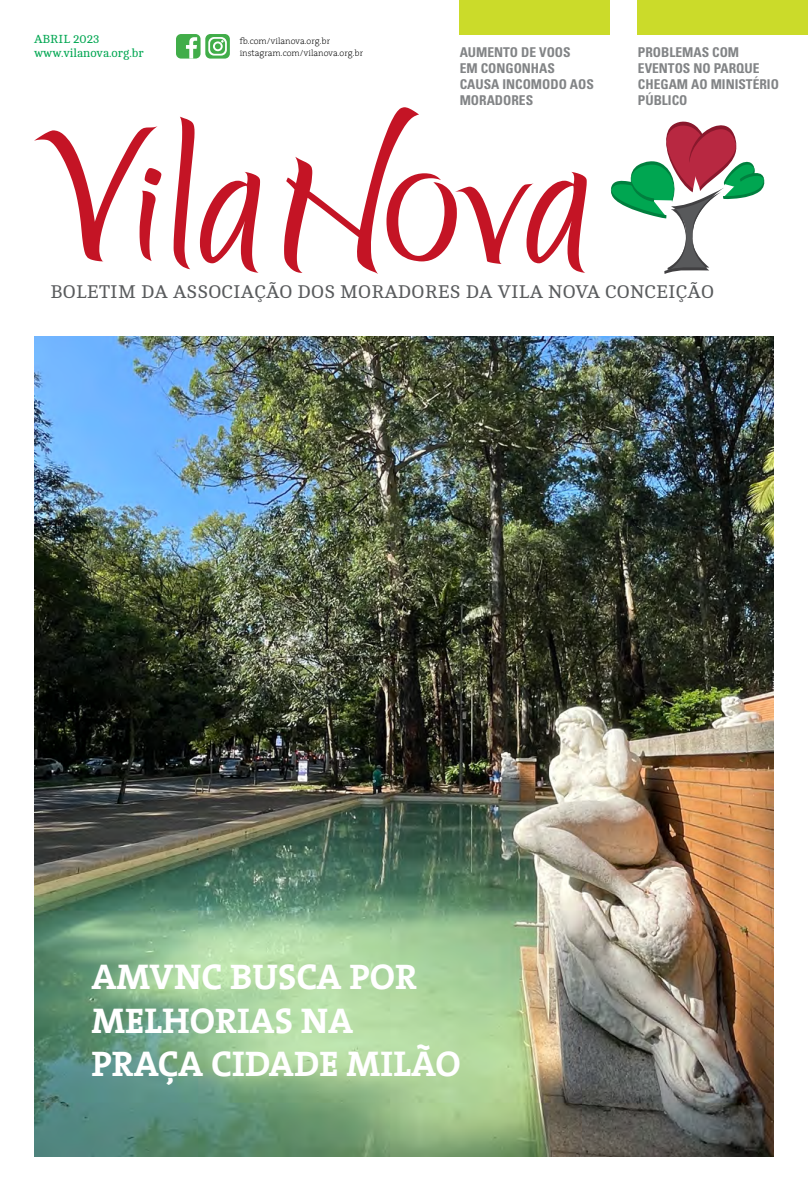
<style>
.page{position:relative;width:808px;height:1191px;background:#fff}
.page>*{position:absolute;margin:0;border:0;box-sizing:border-box;transform-origin:0 0}
.t1{font:700 36px/43.2px "The Serif";color:#fff}
.t2{font:18.9px "Cambo";letter-spacing:.01em;color:#595b5d}
.t3{font:700 condensed 13.5px/16.2px "Univers";color:#828486}
.t4{font:12px/14.4px "Cambo";color:#00a651}
.t5{font:200 9px/12px "The Serif";color:#000}
</style>
<div class="page">
<img style="left:34px;top:336px;width:740px;height:821px">
<div style="left:460px;top:0;width:150px;height:34px;background:#cbdb2a"></div>
<div style="left:638px;top:0;width:170px;height:34px;background:#cbdb2a"></div>
<svg style="left:176px;top:34px;width:24px;height:25px"></svg>
<div style="left:205px;top:34px;width:25px;height:25px;background:#41ad49;border-radius:5px"></div>
<svg style="left:208px;top:37px;width:19px;height:19px"></svg>
<svg style="left:610px;top:121px;width:155px;height:153px"></svg>
<svg style="left:34px;top:126px;width:127px;height:135px"></svg>
<svg style="left:174px;top:117px;width:86px;height:156px"></svg>
<svg style="left:284px;top:107px;width:303px;height:167px"></svg>
<p class="t4" style="left:34px;top:32px;width:111px">ABRIL 2023 www.vilanova.org.br</p>
<p class="t5" style="left:240px;top:35px;width:125px">fb.com/vilanova.org.br instagram.com/vilanova.org.br</p>
<p class="t3" style="left:460px;top:44px;width:136px">AUMENTO DE VOOS<br>EM CONGONHAS<br>CAUSA INCOMODO AOS<br>MORADORES</p>
<p class="t3" style="left:638px;top:44px;width:143px">PROBLEMAS COM<br>EVENTOS NO PARQUE<br>CHEGAM AO MINISTÉRIO<br>PÚBLICO</p>
<h2 class="t2" style="left:50px;top:281px;width:665px">BOLETIM DA ASSOCIAÇÃO DOS MORADORES DA VILA NOVA CONCEIÇÃO</h2>
<h1 class="t1" style="left:91px;top:954px;width:371px">AMVNC BUSCA POR<br>MELHORIAS NA<br>PRAÇA CIDADE MILÃO</h1>
</div>
